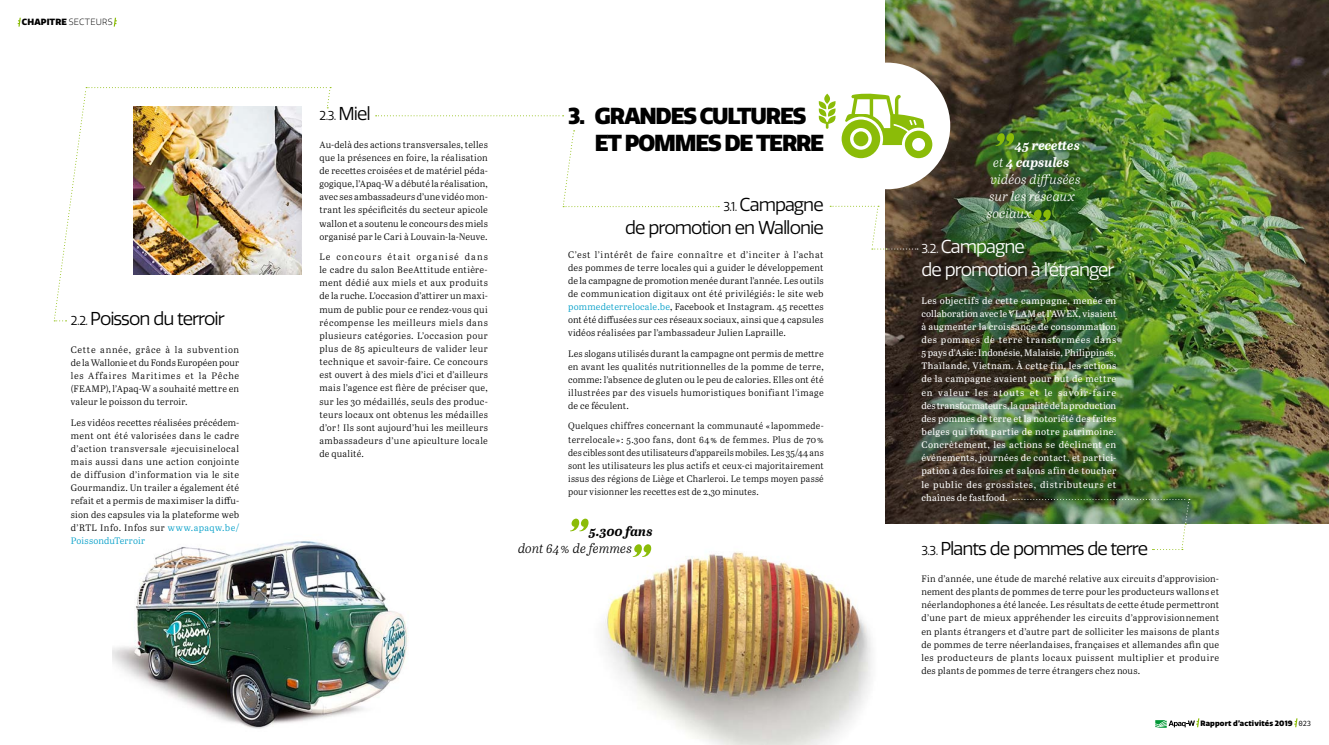
<style>
.page{position:relative;width:1329px;height:745px;background:#fff}
.page>*{position:absolute;margin:0;border:0;box-sizing:border-box;transform-origin:0 0}
.t1{font:900 22.5px/27.5px "Quatro";letter-spacing:-.05em;color:#000}
.t2{font:18.12px/23.1px "Quatro";letter-spacing:-.05em;color:#000;text-align:right}
.t3{font:18.12px/23.1px "Quatro";letter-spacing:-.05em;color:#fff}
.t4{font:italic 13.12px/16.9px "Abril Text Lt";letter-spacing:.005em;color:#fff}
.t5{font:italic 700 13.12px/16.9px "Abril Text";color:#fff}
.t6{font:italic 13.12px "Abril Text Lt";color:#000}
.t7{font:italic 700 13.12px "Abril Text";letter-spacing:.01em;color:#000}
.t8{font:12.5px "Quatro";color:#000}
.t9{font:9.38px/13.1px "Abril Text Lt";letter-spacing:.02em;color:#000;text-align:justify}
.t10{font:9.38px/13.1px "Abril Text";letter-spacing:.055em;color:#fff;text-align:justify}
.t11{font:900 8.75px "Quatro";letter-spacing:.02em;color:#000}
.t12{font:900 7.5px "Quatro";letter-spacing:.02em;color:#000}
.s1{font-weight:300}
.s2{font-size:12.5px}
.s3{color:#009ec8}
.s4{font-size:18.12px}
.s5{font-family:"Abril Text Lt";font-weight:400}
.s6{font-family:"Fira Mono";font-weight:400}
</style>
<div class="page">
<img style="left:886px;top:0;width:443px;height:522px">
<img style="left:112px;top:540px;width:296px;height:189px">
<img style="left:570px;top:531px;width:302px;height:213px">
<div style="left:824px;top:63px;width:126px;height:126px;background:#fff;border-radius:50%"></div>
<svg style="left:818px;top:93px;width:114px;height:65px"></svg>
<svg style="left:995px;top:133px;width:19px;height:13px"></svg>
<svg style="left:1032px;top:209px;width:19px;height:13px"></svg>
<svg style="left:570px;top:518px;width:18px;height:13px"></svg>
<svg style="left:633px;top:544px;width:18px;height:12px"></svg>
<svg style="left:1294px;top:718px;width:3px;height:8px"></svg>
<svg style="left:1155px;top:718px;width:44px;height:9px"></svg>
<svg style="left:18px;top:18px;width:3px;height:9px"></svg>
<svg style="left:114px;top:18px;width:3px;height:9px"></svg>
<img style="left:54px;top:87px;width:277px;height:234px">
<svg style="left:376px;top:115px;width:187px;height:1px"></svg>
<svg style="left:562px;top:130px;width:157px;height:77px"></svg>
<img style="left:1013px;top:498px;width:177px;height:50px">
<svg style="left:830px;top:206px;width:88px;height:43px"></svg>
<p class="t11" style="left:22px;top:19px;width:92px">CHAPITRE <span class="s1">SECTEURS</span></p>
<h2 class="t2" style="left:71px;top:309px;width:155px"><span class="s2">2.2.</span> Poisson du terroir</h2>
<p class="t9" style="left:71px;top:344px;width:170px">Cette année, grâce à la subvention de la Wallonie et du Fonds Européen pour les Affaires Maritimes et la Pêche (FEAMP), l’Apaq-W a souhaité mettre en valeur le poisson du terroir.</p>
<p class="t9" style="left:71px;top:416px;width:170px">Les vidéos recettes réalisées précédem&shy;ment ont été valorisées dans le cadre d’action transversale #jecuisinelocal mais aussi dans une action conjointe de diffusion d’information via le site Gourmandiz. Un trailer a également été refait et a permis de maximiser la diffu&shy;sion des capsules via la plateforme web d’RTL Info. Infos sur <span class="s3">www.apaqw.be/ PoissonduTerroir</span></p>
<h3 class="t8" style="left:319px;top:111px;width:53px">2.3. <span class="s4">Miel</span></h3>
<p class="t9" style="left:319px;top:139px;width:170px">Au-delà des actions transversales, telles que la présences en foire, la réalisation de recettes croisées et de matériel péda&shy;gogique, l’Apaq-W a débuté la réalisation, avec ses ambassadeurs d’une vidéo mon&shy;trant les spécificités du secteur apicole wallon et a soutenu le concours des miels organisé par le Cari à Louvain-la-Neuve.</p>
<p class="t9" style="left:319px;top:251px;width:170px">Le concours était organisé dans le cadre du salon BeeAttitude entière&shy;ment dédié aux miels et aux produits de la ruche. L’occasion d’attirer un maxi&shy;mum de public pour ce rendez-vous qui récompense les meilleurs miels dans plusieurs catégories. L’occasion pour plus de 85 apiculteurs de valider leur technique et savoir-faire. Ce concours est ouvert à des miels d’ici et d’ailleurs mais l’agence est fière de préciser que, sur les 30 médaillés, seuls des produc&shy;teurs locaux ont obtenus les médailles d’or-! Ils sont aujourd’hui les meilleurs ambassadeurs d’une apiculture locale de qualité.</p>
<h1 class="t1" style="left:595px;top:104px;width:231px;text-indent:-27px">3. GRANDES CULTURES<br>ET POMMES DE TERRE</h1>
<h2 class="t2" style="left:625px;top:195px;width:200px"><span class="s2">3.1.</span> Campagne<br>de promotion en Wallonie</h2>
<p class="t9" style="left:568px;top:249px;width:257px">C’est l’intérêt de faire connaître et d’inciter à l’achat des pommes de terre locales qui a guider le développement de la campagne de promotion menée durant l’année. Les outils de communication digitaux ont été privilégiés-: le site web <span class="s3">pommedeterrelocale.be</span>, Facebook et Instagram. 45 recettes ont été diffusées sur ces réseaux sociaux, ainsi que 4 capsules vidéos réalisées par l’ambassadeur Julien Lapraille.</p>
<p class="t9" style="left:568px;top:347px;width:257px">Les slogans utilisés durant la campagne ont permis de mettre en avant les qualités nutritionnelles de la pomme de terre, comme: l’absence de gluten ou le peu de calories. Elles ont été illustrées par des visuels humoristiques bonifiant l’image de ce féculent.</p>
<p class="t9" style="left:568px;top:420px;width:257px">Quelques chiffres concernant la communauté «-lapommede&shy;terrelocale-»-: 5.300 fans, dont 64-% de femmes. Plus de 70-% des cibles sont des utilisateurs d’appareils mobiles. Les 35/44 ans sont les utilisateurs les plus actifs et ceux-ci majoritairement issus des régions de Liège et Charleroi. Le temps moyen passé pour visionner les recettes est de 2,30 minutes.</p>
<h3 class="t7" style="left:589px;top:526px;width:65px">5.300 fans</h3>
<h3 class="t6" style="left:518px;top:543px;width:116px">dont 64-% de femmes-</h3>
<h3 class="t5" style="left:993px;top:139px;width:88px;text-indent:22px">45 recettes <span class="s5">et</span> 4 capsules</h3>
<h3 class="t4" style="left:987px;top:172px;width:95px">vidéos diffusées sur les réseaux sociaux</h3>
<h2 class="t3" style="left:921px;top:237px;width:195px"><span class="s2">3.2.</span> Campagne<br>de promotion à l’étranger</h2>
<p class="t10" style="left:921px;top:294px;width:196px">Les objectifs de cette campagne, menée en collaboration avec le VLAM et l’AWEX, visaient à augmenter la croissance de consommation des pommes de terre transformées dans 5 pays d’Asie-: Indonésie, Malaisie, Philippines, Thaïlande, Vietnam. À cette fin, les actions de la campagne avaient pour but de mettre en valeur les atouts et le savoir-faire des transformateurs, la qualité de la production des pommes de terre et la notoriété des frites belges qui font partie de notre patrimoine.<br>Concrètement, les actions se déclinent en événements, journées de contact, et partici&shy;pation à des foires et salons afin de toucher le public des grossistes, distributeurs et chaînes de fastfood.</p>
<h2 class="t2" style="left:921px;top:538px;width:228px"><span class="s2">3.3.</span> Plants de pommes de terre</h2>
<p class="t9" style="left:921px;top:573px;width:299px">Fin d’année, une étude de marché relative aux circuits d’approvision&shy;nement des plants de pommes de terre pour les producteurs wallons et néerlandophones a été lancée. Les résultats de cette étude permettront d’une part de mieux appréhender les circuits d’approvisionnement en plants étrangers et d’autre part de solliciter les maisons de plants de pommes de terre néerlandaises, françaises et allemandes afin que les producteurs de plants locaux puissent multiplier et produire des plants de pommes de terre étrangers chez nous.</p>
<p class="t12" style="left:1200px;top:720px;width:112px">Rapport d’activités 2019 <span class="s6">023</span></p>
</div>
